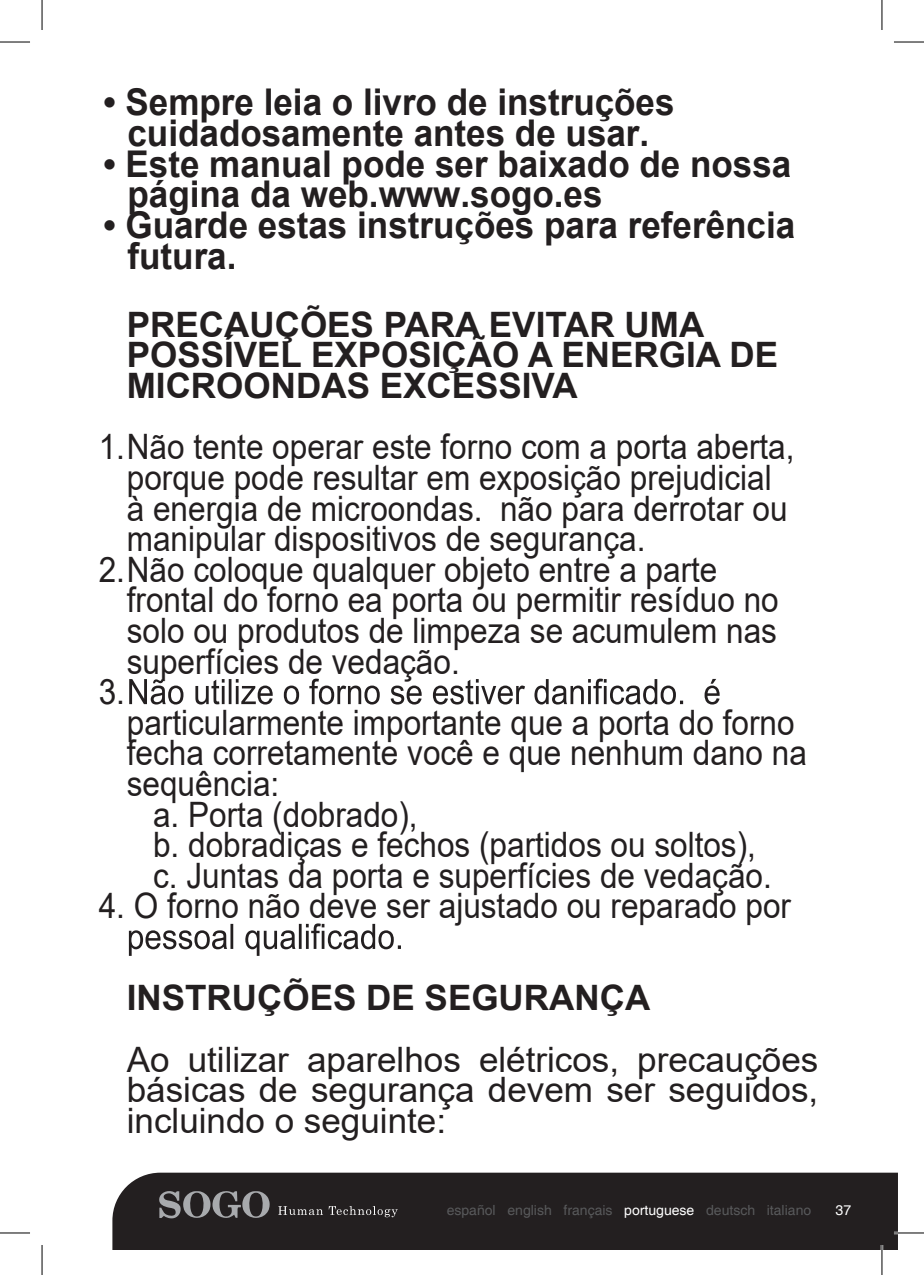
<style>
.page{position:relative;width:924px;height:1275px;background:#fff}
.page>*{position:absolute;margin:0;border:0;box-sizing:border-box;transform-origin:0 0}
.t1{font:700 36.8px/30.6px "Arial";color:#231f20;scale:.95 1}
.t2{font:35px/30.6px "Arial";color:#231f20;scale:.9 1}
.t3{font:35px/30.6px "Arial";color:#231f20;text-align:justify}
.t4{font:700 35px/30.6px "Arial";color:#231f20}
.t5{font:14px "Helvetica";color:#58595b}
.t6{font:14px "Helvetica";color:#fff}
.s1{color:#fff}
</style>
<div class="page">
<div style="left:112px;top:1172px;width:785px;height:78px;background:#231f20"></div>
<svg style="left:159px;top:1189px;width:111px;height:29px;background:#565557"></svg>
<svg style="left:278px;top:1206px;width:119px;height:11px"></svg>
<svg style="left:129px;top:678px;width:590px;height:26px"></svg>
<svg style="left:129px;top:923px;width:272px;height:33px"></svg>
<hr style="left:893px;top:1231px;width:30px;height:3px;background:#fff">
<hr style="left:880px;top:1245px;width:2px;height:30px;background:#fff">
<hr style="left:0;top:42px;width:30px;height:1px;background:#000">
<hr style="left:893px;top:42px;width:30px;height:1px;background:#000">
<hr style="left:0;top:1232px;width:30px;height:1px;background:#000">
<hr style="left:893px;top:1232px;width:30px;height:1px;background:#000">
<hr style="left:42px;top:0;width:1px;height:30px;background:#000">
<hr style="left:42px;top:1245px;width:1px;height:30px;background:#000">
<hr style="left:881px;top:0;width:1px;height:30px;background:#000">
<hr style="left:881px;top:1245px;width:1px;height:30px;background:#000">
<p class="t1" style="left:103px;top:88px;width:602px;text-align:center">• Sempre leia o livro de instruções cuidadosamente antes de usar.</p>
<p class="t1" style="left:127px;top:149px;width:700px;text-indent:-24px">• Este manual pode ser baixado de nossa página da web.www.sogo.es</p>
<p class="t1" style="left:127px;top:210px;width:704px;text-indent:-24px">• Guarde estas instruções para referência futura.</p>
<p class="t4" style="left:127px;top:310px;width:652px">PRECAUÇÕES PARA EVITAR UMA<br>POSSÍVEL EXPOSIÇÃO A ENERGIA DE<br>MICROONDAS EXCESSIVA</p>
<p class="t2" style="left:127px;top:431px;width:743px;text-indent:-28px">1. Não tente operar este forno com a porta aberta, porque pode resultar em exposição prejudicial à energia de microondas. não para derrotar ou manipular dispositivos de segurança.</p>
<p class="t2" style="left:99px;top:554px;width:688px">2. Não coloque qualquer objeto entre a parte</p>
<p class="t2" style="left:127px;top:584px;width:725px">frontal do forno ea porta ou permitir resíduo no</p>
<p class="t2" style="left:127px;top:615px;width:723px">solo ou produtos de limpeza se acumulem nas</p>
<p class="t2" style="left:127px;top:645px;width:371px">superfícies de vedação.</p>
<p class="t2" style="left:99px;top:676px;width:31px">3.</p>
<p class="t2" style="left:127px;top:707px;width:743px">particularmente importante que a porta do forno</p>
<p class="t2" style="left:127px;top:737px;width:756px">fecha corretamente você e que nenhum dano na</p>
<p class="t2" style="left:127px;top:768px;width:171px">sequência:</p>
<p class="t2" style="left:153px;top:798px;width:295px">a. Porta (dobrado),</p>
<p class="t2" style="left:153px;top:829px;width:671px">b. dobradiças e fechos (partidos ou soltos),</p>
<p class="t2" style="left:153px;top:860px;width:688px">c. Juntas da porta e superfícies de vedação.</p>
<p class="t2" style="left:99px;top:890px;width:770px">4. O forno não deve ser ajustado ou reparado por</p>
<p class="t4" style="left:127px;top:983px;width:525px">INSTRUÇÕES DE SEGURANÇA</p>
<p class="t3" style="left:127px;top:1043px;width:692px">Ao utilizar aparelhos elétricos, precauções básicas de segurança devem ser seguidos, incluindo o seguinte:</p>
<p class="t5" style="left:446px;top:1202px;width:366px">español english français <span class="s1">portuguese</span> deutsch italiano</p>
<p class="t6" style="left:835px;top:1202px;width:17px">37</p>
</div>
